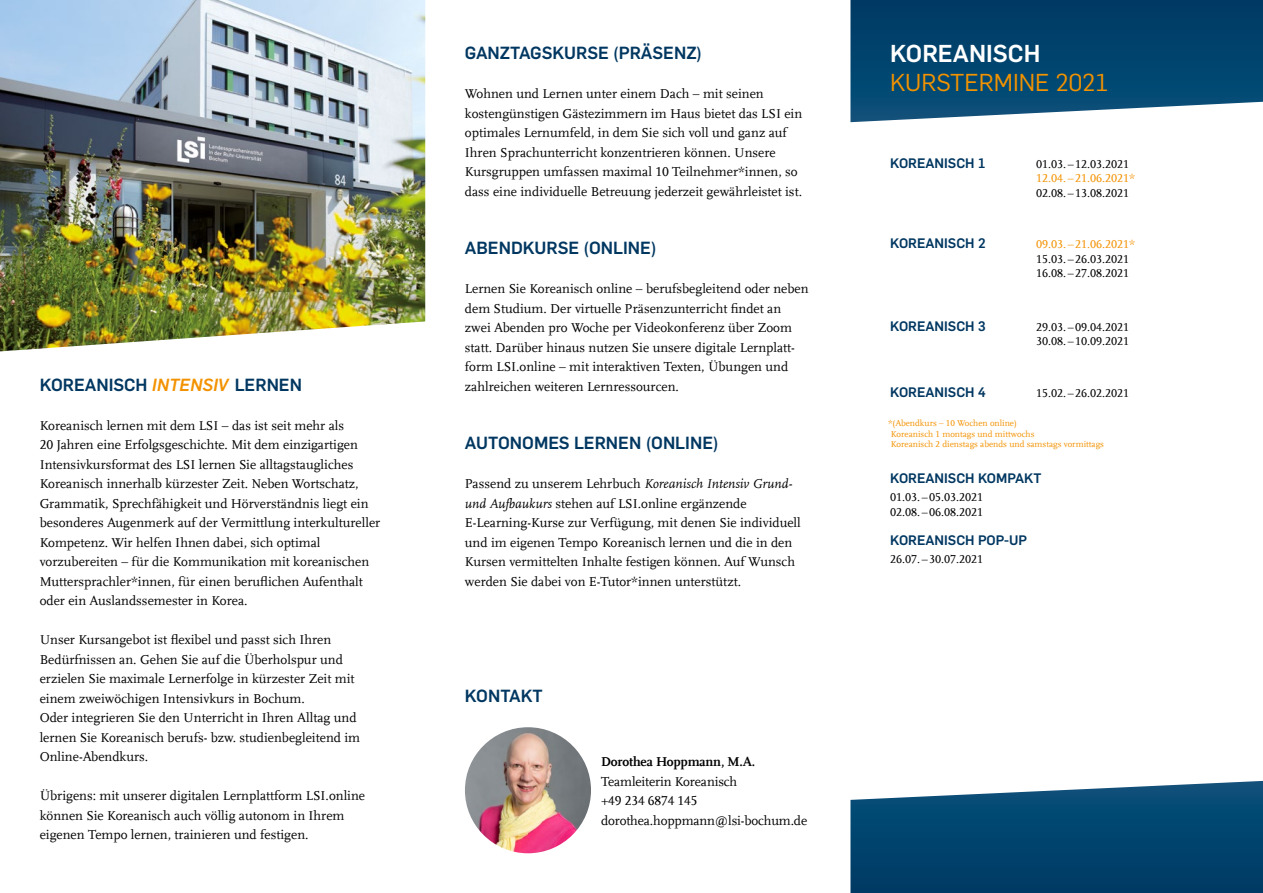
<style>
.page{position:relative;width:1263px;height:893px;background:#fff}
.page>*{position:absolute;margin:0;border:0;box-sizing:border-box;transform-origin:0 0}
.t1{font:24px "Rub Flama";color:#f39200}
.t2{font:700 24px "Rub Flama";color:#fff}
.t3{font:700 17.25px "Rub Flama";color:#003761}
.t4{font:13.5px/19.5px "RUB Scala TZ";color:#000}
.t5{font:700 13.5px "Rub Flama";color:#003761}
.t6{font:700 13.5px "RUB Scala TZ";letter-spacing:-.01em;color:#000}
.t7{font:12px/14.4px "RUB Scala TZ";color:#000}
.t8{font:12px "RUB Scala TZ";color:#f39200}
.t9{font:9px/10.8px "RUB Scala TZ";color:#f39200}
.s1{font-style:italic;color:#f39200}
.s2{font-style:italic}
</style>
<div class="page">
<svg style="left:850px;top:0;width:413px;height:122px;background:#165379"></svg>
<svg style="left:850px;top:781px;width:413px;height:112px;background:#17537a"></svg>
<img style="left:465px;top:727px;width:126px;height:126px;border-radius:63px">
<img style="left:0;top:0;width:425px;height:351px">
<p class="t3" style="left:40px;top:372px;width:264px">KOREANISCH <span class="s1">INTENSIV</span> LERNEN</p>
<p class="t4" style="left:40px;top:415px;width:342px">Koreanisch lernen mit dem LSI – das ist seit mehr als<br>20 Jahren eine Erfolgsgeschichte. Mit dem einzigartigen Intensivkursformat des LSI lernen Sie alltagstaugliches Koreanisch innerhalb kürzester Zeit. Neben Wortschatz, Grammatik, Sprechfähigkeit und Hörverständnis liegt ein besonderes Augenmerk auf der Vermittlung interkultureller Kompetenz. Wir helfen Ihnen dabei, sich optimal vorzubereiten – für die Kommunikation mit koreanischen Muttersprachler*innen, für einen beruflichen Aufenthalt oder ein Auslandssemester in Korea.</p>
<p class="t4" style="left:40px;top:629px;width:322px">Unser Kursangebot ist flexibel und passt sich Ihren Bedürfnissen an. Gehen Sie auf die Überholspur und erzielen Sie maximale Lernerfolge in kürzester Zeit mit einem zweiwöchigen Intensivkurs in Bochum.<br>Oder integrieren Sie den Unterricht in Ihren Alltag und lernen Sie Koreanisch berufs- bzw. studienbegleitend im Online-Abendkurs.</p>
<p class="t4" style="left:40px;top:785px;width:327px">Übrigens: mit unserer digitalen Lernplattform LSI.online können Sie Koreanisch auch völlig autonom in Ihrem eigenen Tempo lernen, trainieren und festigen.</p>
<p class="t3" style="left:465px;top:41px;width:239px">GANZTAGSKURSE (PRÄSENZ)</p>
<p class="t4" style="left:465px;top:84px;width:339px">Wohnen und Lernen unter einem Dach – mit seinen kostengünstigen Gästezimmern im Haus bietet das LSI ein optimales Lernumfeld, in dem Sie sich voll und ganz auf Ihren Sprachunterricht konzentrieren können. Unsere Kursgruppen umfassen maximal 10 Teilnehmer*innen, so dass eine individuelle Betreuung jederzeit gewährleistet ist.</p>
<p class="t3" style="left:465px;top:236px;width:193px">ABENDKURSE (ONLINE)</p>
<p class="t4" style="left:465px;top:279px;width:345px">Lernen Sie Koreanisch online – berufsbegleitend oder neben dem Studium. Der virtuelle Präsenzunterricht findet an zwei Abenden pro Woche per Videokonferenz über Zoom statt. Darüber hinaus nutzen Sie unsere digitale Lernplatt&shy;form LSI.online – mit interaktiven Texten, Übungen und zahlreichen weiteren Lernressourcen.</p>
<p class="t3" style="left:465px;top:431px;width:255px">AUTONOMES LERNEN (ONLINE)</p>
<p class="t4" style="left:465px;top:474px;width:337px">Passend zu unserem Lehrbuch <span class="s2">Koreanisch Intensiv Grund&shy;und Aufbaukurs</span> stehen auf LSI.online ergänzende E-Learning-Kurse zur Verfügung, mit denen Sie individuell und im eigenen Tempo Koreanisch lernen und die in den Kursen vermittelten Inhalte festigen können. Auf Wunsch werden Sie dabei von E-Tutor*innen unterstützt.</p>
<p class="t3" style="left:465px;top:683px;width:79px">KONTAKT</p>
<p class="t6" style="left:601px;top:752px;width:156px">Dorothea Hoppmann, M.A.</p>
<p class="t4" style="left:601px;top:771px;width:208px">Teamleiterin Koreanisch<br>+49 234 6874 145 dorothea.hoppmann@lsi-bochum.de</p>
<h1 class="t2" style="left:890px;top:37px;width:152px">KOREANISCH</h1>
<h1 class="t1" style="left:890px;top:66px;width:220px">KURSTERMINE 2021</h1>
<p class="t5" style="left:890px;top:153px;width:97px">KOREANISCH 1</p>
<p class="t7" style="left:1036px;top:156px;width:94px">01.03.–12.03.2021</p>
<p class="t8" style="left:1036px;top:170px;width:100px">12.04.–21.06.2021*</p>
<p class="t7" style="left:1036px;top:185px;width:94px">02.08.–13.08.2021</p>
<p class="t5" style="left:890px;top:234px;width:97px">KOREANISCH 2</p>
<p class="t8" style="left:1036px;top:236px;width:100px">09.03.–21.06.2021*</p>
<p class="t7" style="left:1036px;top:251px;width:94px">15.03.–26.03.2021<br>16.08.–27.08.2021</p>
<p class="t5" style="left:890px;top:316px;width:97px">KOREANISCH 3</p>
<p class="t7" style="left:1036px;top:319px;width:94px">29.03.–09.04.2021<br>30.08.–10.09.2021</p>
<p class="t5" style="left:890px;top:383px;width:97px">KOREANISCH 4</p>
<p class="t7" style="left:1036px;top:386px;width:94px">15.02.–26.02.2021</p>
<p class="t9" style="left:891px;top:417px;width:215px;text-indent:-3px">*(Abendkurs – 10 Wochen online)<br>Koreanisch 1 montags und mittwochs<br>Koreanisch 2 dienstags abends und samstags vormittags</p>
<p class="t5" style="left:890px;top:468px;width:153px">KOREANISCH KOMPAKT</p>
<p class="t7" style="left:890px;top:490px;width:94px">01.03.–05.03.2021<br>02.08.–06.08.2021</p>
<p class="t5" style="left:890px;top:530px;width:138px">KOREANISCH POP-UP</p>
<p class="t7" style="left:890px;top:552px;width:94px">26.07.–30.07.2021</p>
</div>
